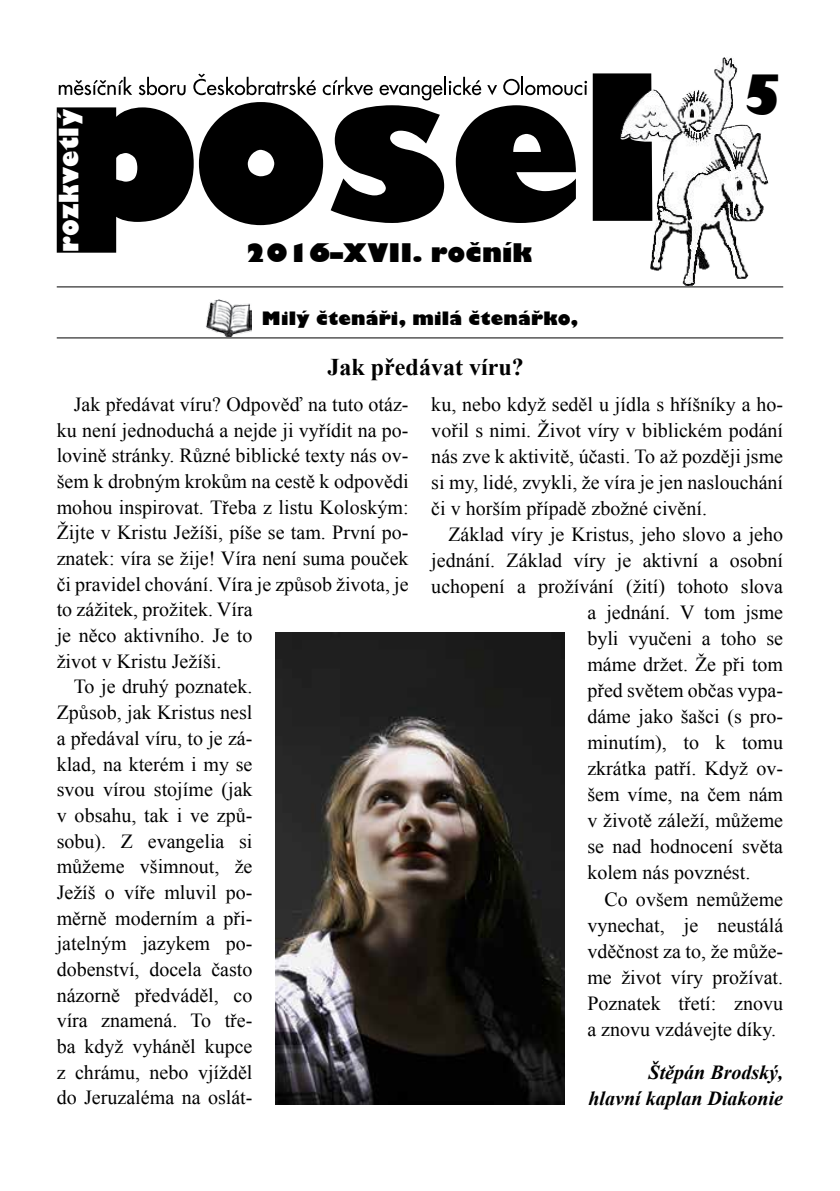
<style>
.page{position:relative;width:840px;height:1191px;background:#fff}
.page>*{position:absolute;margin:0;border:0;box-sizing:border-box;transform-origin:0 0}
.t1{font:800 54px "Gilbert";color:#000;scale:.84 1}
.t2{font:800 26px "Gilbert";letter-spacing:.015em;color:#fff;scale:.9 1}
.t3{font:800 25px "Gilbert";color:#000}
.t4{font:700 24px "Times New Roman";color:#000}
.t5{font:20px/26px "Times New Roman";color:#000;text-align:justify}
.t6{font:italic 700 20px/26px "Times New Roman";color:#000;text-align:right}
.t7{font:800 18px "Gilbert";letter-spacing:.01em;color:#000}
</style>
<div class="page">
<svg style="left:57px;top:73px;width:563px;height:180px;fill:#000"></svg>
<div style="left:57px;top:74px;width:532px;height:27px;background:#fff"></div>
<svg style="left:59px;top:77px;width:73px;height:18px"></svg>
<svg style="left:139px;top:77px;width:46px;height:18px"></svg>
<svg style="left:193px;top:74px;width:123px;height:21px"></svg>
<svg style="left:322px;top:77px;width:50px;height:18px"></svg>
<svg style="left:379px;top:77px;width:102px;height:23px"></svg>
<svg style="left:487px;top:85px;width:10px;height:10px"></svg>
<svg style="left:503px;top:77px;width:83px;height:18px"></svg>
<img style="left:620px;top:57px;width:148px;height:229px">
<hr style="left:57px;top:337px;width:725px;height:1px;background:#000">
<hr style="left:57px;top:286px;width:725px;height:1px;background:#000">
<img style="left:206px;top:299px;width:46px;height:38px">
<img style="left:275px;top:633px;width:289px;height:471px">
<h2 class="t2" style="left:53px;top:252px;width:160px;rotate:-90deg">rozkvetlý</h2>
<p class="t3" style="left:245px;top:238px;width:288px">2016–XVII. ročník</p>
<p class="t7" style="left:262px;top:308px;width:317px">Milý čtenáři, milá čtenářko,</p>
<p class="t4" style="left:327px;top:350px;width:198px">Jak předávat víru?</p>
<h1 class="t1" style="left:742px;top:63px;width:48px">5</h1>
<p class="t5" style="left:74px;top:391px;width:336px">Jak předávat víru? Odpověď na tuto otáz-</p>
<p class="t5" style="left:57px;top:416px;width:353px">ku není jednoduchá a nejde ji vyřídit na po-</p>
<p class="t5" style="left:57px;top:442px;width:353px">lovině stránky. Různé biblické texty nás ov-</p>
<p class="t5" style="left:57px;top:468px;width:353px">šem k drobným krokům na cestě k odpovědi</p>
<p class="t5" style="left:57px;top:493px;width:353px">mohou inspirovat. Třeba z listu Koloským:</p>
<p class="t5" style="left:57px;top:519px;width:353px">Žijte v Kristu Ježíši, píše se tam. První po-</p>
<p class="t5" style="left:57px;top:545px;width:353px">znatek: víra se žije! Víra není suma pouček</p>
<p class="t5" style="left:57px;top:570px;width:353px">či pravidel chování. Víra je způsob života, je</p>
<p class="t5" style="left:57px;top:596px;width:197px">to zážitek, prožitek. Víra</p>
<p class="t5" style="left:57px;top:622px;width:197px">je něco aktivního. Je to</p>
<p class="t5" style="left:57px;top:648px;width:166px">život v Kristu Ježíši.</p>
<p class="t5" style="left:74px;top:673px;width:180px">To je druhý poznatek.</p>
<p class="t5" style="left:57px;top:699px;width:197px">Způsob, jak Kristus nesl</p>
<p class="t5" style="left:57px;top:725px;width:197px">a předával víru, to je zá-</p>
<p class="t5" style="left:57px;top:750px;width:197px">klad, na kterém i my se</p>
<p class="t5" style="left:57px;top:776px;width:197px">svou vírou stojíme (jak</p>
<p class="t5" style="left:57px;top:802px;width:197px">v obsahu, tak i ve způ-</p>
<p class="t5" style="left:57px;top:827px;width:197px">sobu). Z evangelia si</p>
<p class="t5" style="left:57px;top:853px;width:197px">můžeme všimnout, že</p>
<p class="t5" style="left:57px;top:879px;width:197px">Ježíš o víře mluvil po-</p>
<p class="t5" style="left:57px;top:904px;width:197px">měrně moderním a při-</p>
<p class="t5" style="left:57px;top:930px;width:197px">jatelným jazykem po-</p>
<p class="t5" style="left:57px;top:956px;width:197px">dobenství, docela často</p>
<p class="t5" style="left:57px;top:981px;width:197px">názorně předváděl, co</p>
<p class="t5" style="left:57px;top:1007px;width:197px">víra znamená. To tře-</p>
<p class="t5" style="left:57px;top:1033px;width:197px">ba když vyháněl kupce</p>
<p class="t5" style="left:57px;top:1058px;width:197px">z chrámu, nebo vjížděl</p>
<p class="t5" style="left:57px;top:1084px;width:197px">do Jeruzaléma na oslát-</p>
<p class="t5" style="left:431px;top:391px;width:353px">ku, nebo když seděl u jídla s hříšníky a ho&shy;vořil s nimi. Život víry v biblickém podání nás zve k aktivitě, účasti. To až později jsme si my, lidé, zvykli, že víra je jen naslouchání či v horším případě zbožné civění.</p>
<p class="t5" style="left:448px;top:521px;width:336px">Základ víry je Kristus, jeho slovo a jeho</p>
<p class="t5" style="left:431px;top:547px;width:353px">jednání. Základ víry je aktivní a osobní</p>
<p class="t5" style="left:431px;top:573px;width:353px">uchopení a prožívání (žití) tohoto slova</p>
<p class="t5" style="left:587px;top:599px;width:197px">a jednání. V tom jsme</p>
<p class="t5" style="left:587px;top:625px;width:197px">byli vyučeni a toho se</p>
<p class="t5" style="left:587px;top:651px;width:197px">máme držet. Že při tom</p>
<p class="t5" style="left:587px;top:677px;width:197px">před světem občas vypa-</p>
<p class="t5" style="left:587px;top:703px;width:197px">dáme jako šašci (s pro-</p>
<p class="t5" style="left:587px;top:729px;width:197px">minutím), to k tomu</p>
<p class="t5" style="left:587px;top:755px;width:197px">zkrátka patří. Když ov-</p>
<p class="t5" style="left:587px;top:781px;width:197px">šem víme, na čem nám</p>
<p class="t5" style="left:587px;top:807px;width:197px">v životě záleží, můžeme</p>
<p class="t5" style="left:587px;top:833px;width:197px">se nad hodnocení světa</p>
<p class="t5" style="left:587px;top:859px;width:164px">kolem nás povznést.</p>
<p class="t5" style="left:604px;top:885px;width:180px">Co ovšem nemůžeme</p>
<p class="t5" style="left:587px;top:911px;width:197px">vynechat, je neustálá</p>
<p class="t5" style="left:587px;top:937px;width:197px">vděčnost za to, že může-</p>
<p class="t5" style="left:587px;top:963px;width:197px">me život víry prožívat.</p>
<p class="t5" style="left:587px;top:989px;width:197px">Poznatek třetí: znovu</p>
<p class="t5" style="left:587px;top:1015px;width:190px">a znovu vzdávejte díky.</p>
<p class="t6" style="left:588px;top:1058px;width:196px">Štěpán Brodský,<br>hlavní kaplan Diakonie</p>
</div>
